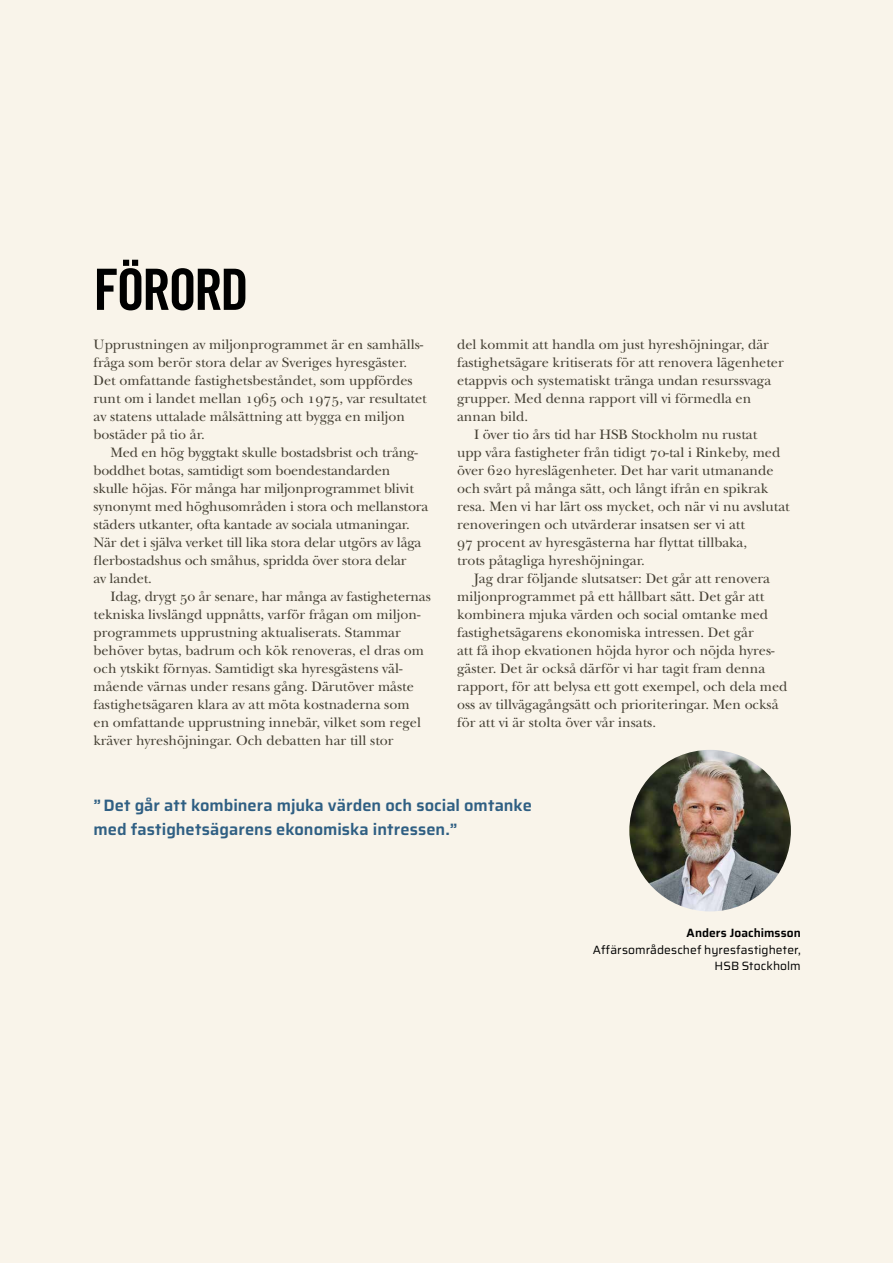
<style>
.page{position:relative;width:893px;height:1263px;background:#f9f4ea}
.page>*{position:absolute;margin:0;border:0;box-sizing:border-box;transform-origin:0 0}
.t1{font:57px "Trade Gothic Bold Cond Twenty";letter-spacing:-.045em;color:#000}
.t2{font:600 16.5px/24px "Saira";color:#2f5f83}
.t3{font:14.25px/18px "New Baskerville Std";color:#454034}
.t4{font:12px/16.5px "Saira";letter-spacing:.005em;color:#000;text-align:right}
.t5{font:600 12px "Saira";letter-spacing:.005em;color:#000}
</style>
<div class="page">
<img style="left:629px;top:750px;width:162px;height:161px;border-radius:81px">
<h1 class="t1" style="left:94px;top:255px;width:157px">FÖRORD</h1>
<p class="t3" style="left:94px;top:336px;width:335px">Upprustningen av miljonprogrammet är en samhälls&shy;fråga som berör stora delar av Sveriges hyresgäster.<br>Det omfattande fastighetsbeståndet, som uppfördes runt om i landet mellan 1965 och 1975, var resultatet av statens uttalade målsättning att bygga en miljon bostäder på tio år.</p>
<p class="t3" style="left:94px;top:444px;width:336px;text-indent:17px">Med en hög byggtakt skulle bostadsbrist och trång&shy;boddhet botas, samtidigt som boendestandarden skulle höjas. För många har miljonprogrammet blivit synonymt med höghusområden i stora och mellanstora städers utkanter, ofta kantade av sociala utmaningar.<br>När det i själva verket till lika stora delar utgörs av låga flerbostadshus och småhus, spridda över stora delar<br>av landet.</p>
<p class="t3" style="left:94px;top:588px;width:339px;text-indent:17px">Idag, drygt 50 år senare, har många av fastigheternas tekniska livslängd uppnåtts, varför frågan om miljon&shy;programmets upprustning aktualiserats. Stammar behöver bytas, badrum och kök renoveras, el dras om och ytskikt förnyas. Samtidigt ska hyresgästens väl&shy;mående värnas under resans gång. Därutöver måste fastighetsägaren klara av att möta kostnaderna som<br>en omfattande upprustning innebär, vilket som regel kräver hyreshöjningar. Och debatten har till stor</p>
<p class="t3" style="left:457px;top:336px;width:313px">del kommit att handla om just hyreshöjningar, där</p>
<p class="t3" style="left:457px;top:354px;width:328px">fastighetsägare kritiserats för att renovera lägenheter</p>
<p class="t3" style="left:457px;top:372px;width:316px">etappvis och systematiskt tränga undan resurssvaga</p>
<p class="t3" style="left:457px;top:390px;width:296px">grupper. Med denna rapport vill vi förmedla en</p>
<p class="t3" style="left:457px;top:408px;width:72px">annan bild.</p>
<p class="t3" style="left:474px;top:426px;width:285px">I över tio års tid har HSB Stockholm nu rustat</p>
<p class="t3" style="left:457px;top:444px;width:325px">upp våra fastigheter från tidigt 70-tal i Rinkeby, med</p>
<p class="t3" style="left:457px;top:462px;width:318px">över 620 hyreslägenheter. Det har varit utmanande</p>
<p class="t3" style="left:457px;top:480px;width:312px">och svårt på många sätt, och långt ifrån en spikrak</p>
<p class="t3" style="left:457px;top:498px;width:334px">resa. Men vi har lärt oss mycket, och när vi nu avslutat</p>
<p class="t3" style="left:457px;top:516px;width:289px">renoveringen och utvärderar insatsen ser vi att</p>
<p class="t3" style="left:457px;top:534px;width:292px">97 procent av hyresgästerna har flyttat tillbaka,</p>
<p class="t3" style="left:457px;top:552px;width:189px">trots påtagliga hyreshöjningar.</p>
<p class="t3" style="left:474px;top:570px;width:297px">Jag drar följande slutsatser: Det går att renovera</p>
<p class="t3" style="left:457px;top:588px;width:309px">miljonprogrammet på ett hållbart sätt. Det går att</p>
<p class="t3" style="left:457px;top:605px;width:312px">kombinera mjuka värden och social omtanke med</p>
<p class="t3" style="left:457px;top:623px;width:298px">fastighetsägarens ekonomiska intressen. Det går</p>
<p class="t3" style="left:457px;top:641px;width:319px">att få ihop ekvationen höjda hyror och nöjda hyres-</p>
<p class="t3" style="left:457px;top:659px;width:310px">gäster. Det är också därför vi har tagit fram denna</p>
<p class="t3" style="left:457px;top:677px;width:332px">rapport, för att belysa ett gott exempel, och dela med</p>
<p class="t3" style="left:457px;top:695px;width:323px">oss av tillvägagångsätt och prioriteringar. Men också</p>
<p class="t3" style="left:457px;top:713px;width:200px">för att vi är stolta över vår insats.</p>
<p class="t2" style="left:94px;top:793px;width:440px">”Det går att kombinera mjuka värden och social omtanke med fastighetsägarens ekonomiska intressen.”</p>
<p class="t5" style="left:687px;top:924px;width:116px">Anders Joachimsson</p>
<p class="t4" style="left:593px;top:941px;width:209px">Affärsområdeschef hyresfastigheter,<br>HSB Stockholm</p>
</div>
